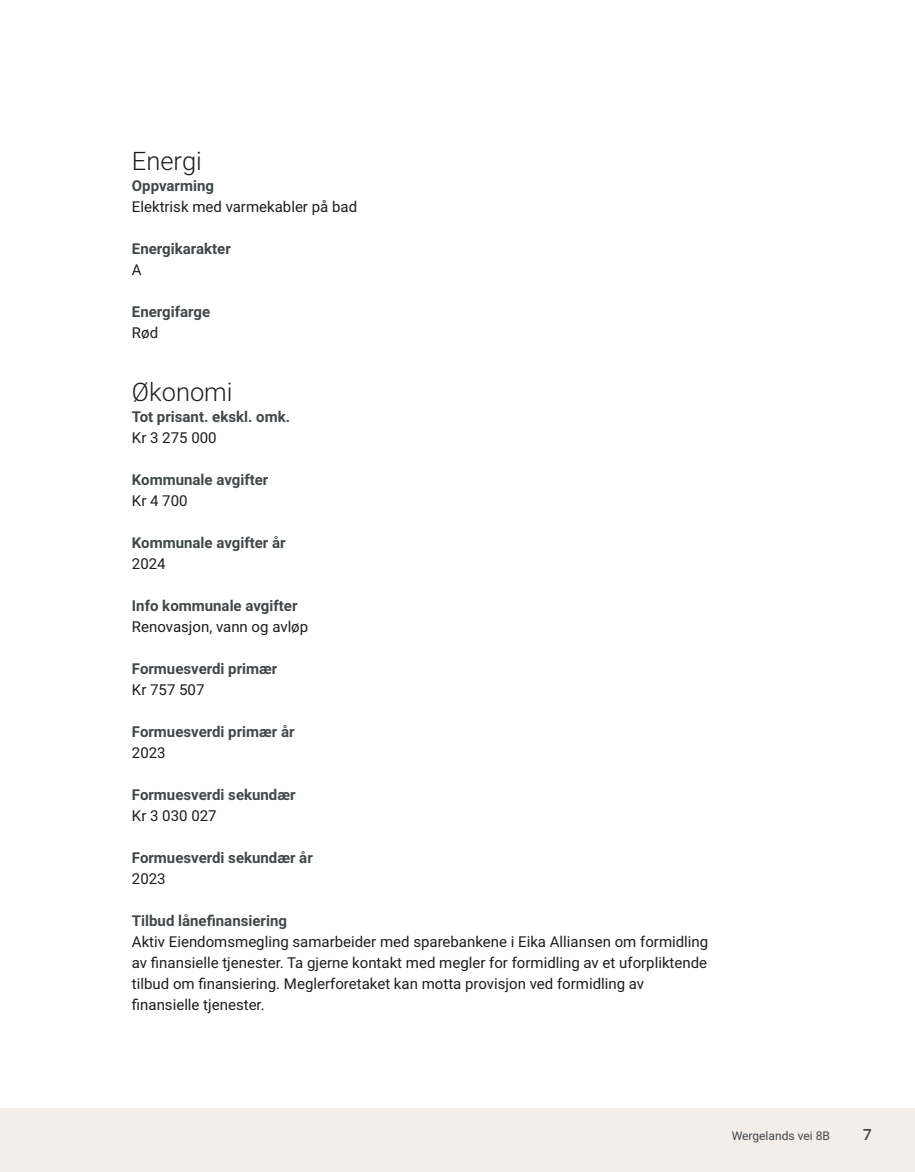
<style>
.page{position:relative;width:915px;height:1172px;background:#fff}
.page>*{position:absolute;margin:0;border:0;box-sizing:border-box;transform-origin:0 0}
.t1{font:300 25.5px "Roboto Vitec";color:#1d1d1b}
.t2{font:700 18px "Arya";color:#414749}
.t3{font:15px/21px "Roboto Vitec";color:#1d1d1b}
.t4{font:700 15px "Roboto Vitec";color:#414749}
.t5{font:12px "Roboto Vitec";color:#414749}
</style>
<div class="page">
<div style="left:0;top:1108px;width:914px;height:64px;background:#f2eeea"></div>
<h1 class="t1" style="left:132px;top:143px;width:71px">Energi</h1>
<p class="t4" style="left:132px;top:175px;width:84px">Oppvarming</p>
<p class="t3" style="left:132px;top:195px;width:227px">Elektrisk med varmekabler på bad</p>
<p class="t4" style="left:132px;top:238px;width:100px">Energikarakter</p>
<p class="t3" style="left:132px;top:258px;width:11px">A</p>
<p class="t4" style="left:132px;top:301px;width:80px">Energifarge</p>
<p class="t3" style="left:132px;top:321px;width:28px">Rød</p>
<h1 class="t1" style="left:132px;top:374px;width:102px">Økonomi</h1>
<p class="t4" style="left:132px;top:406px;width:160px">Tot prisant. ekskl. omk.</p>
<p class="t3" style="left:132px;top:426px;width:86px">Kr 3 275 000</p>
<p class="t4" style="left:132px;top:469px;width:138px">Kommunale avgifter</p>
<p class="t3" style="left:132px;top:489px;width:57px">Kr 4 700</p>
<p class="t4" style="left:132px;top:532px;width:155px">Kommunale avgifter år</p>
<p class="t3" style="left:132px;top:552px;width:35px">2024</p>
<p class="t4" style="left:132px;top:595px;width:167px">Info kommunale avgifter</p>
<p class="t3" style="left:132px;top:615px;width:178px">Renovasjon, vann og avløp</p>
<p class="t4" style="left:132px;top:658px;width:147px">Formuesverdi primær</p>
<p class="t3" style="left:132px;top:678px;width:74px">Kr 757 507</p>
<p class="t4" style="left:132px;top:721px;width:164px">Formuesverdi primær år</p>
<p class="t3" style="left:132px;top:741px;width:35px">2023</p>
<p class="t4" style="left:132px;top:784px;width:165px">Formuesverdi sekundær</p>
<p class="t3" style="left:132px;top:804px;width:86px">Kr 3 030 027</p>
<p class="t4" style="left:132px;top:847px;width:182px">Formuesverdi sekundær år</p>
<p class="t3" style="left:132px;top:867px;width:35px">2023</p>
<p class="t4" style="left:132px;top:910px;width:156px">Tilbud lånefinansiering</p>
<p class="t3" style="left:132px;top:930px;width:577px">Aktiv Eiendomsmegling samarbeider med sparebankene i Eika Alliansen om formidling av finansielle tjenester. Ta gjerne kontakt med megler for formidling av et uforpliktende tilbud om finansiering. Meglerforetaket kan motta provisjon ved formidling av finansielle tjenester.</p>
<p class="t5" style="left:731px;top:1127px;width:100px">Wergelands vei 8B</p>
<p class="t2" style="left:862px;top:1123px;width:11px">7</p>
</div>
